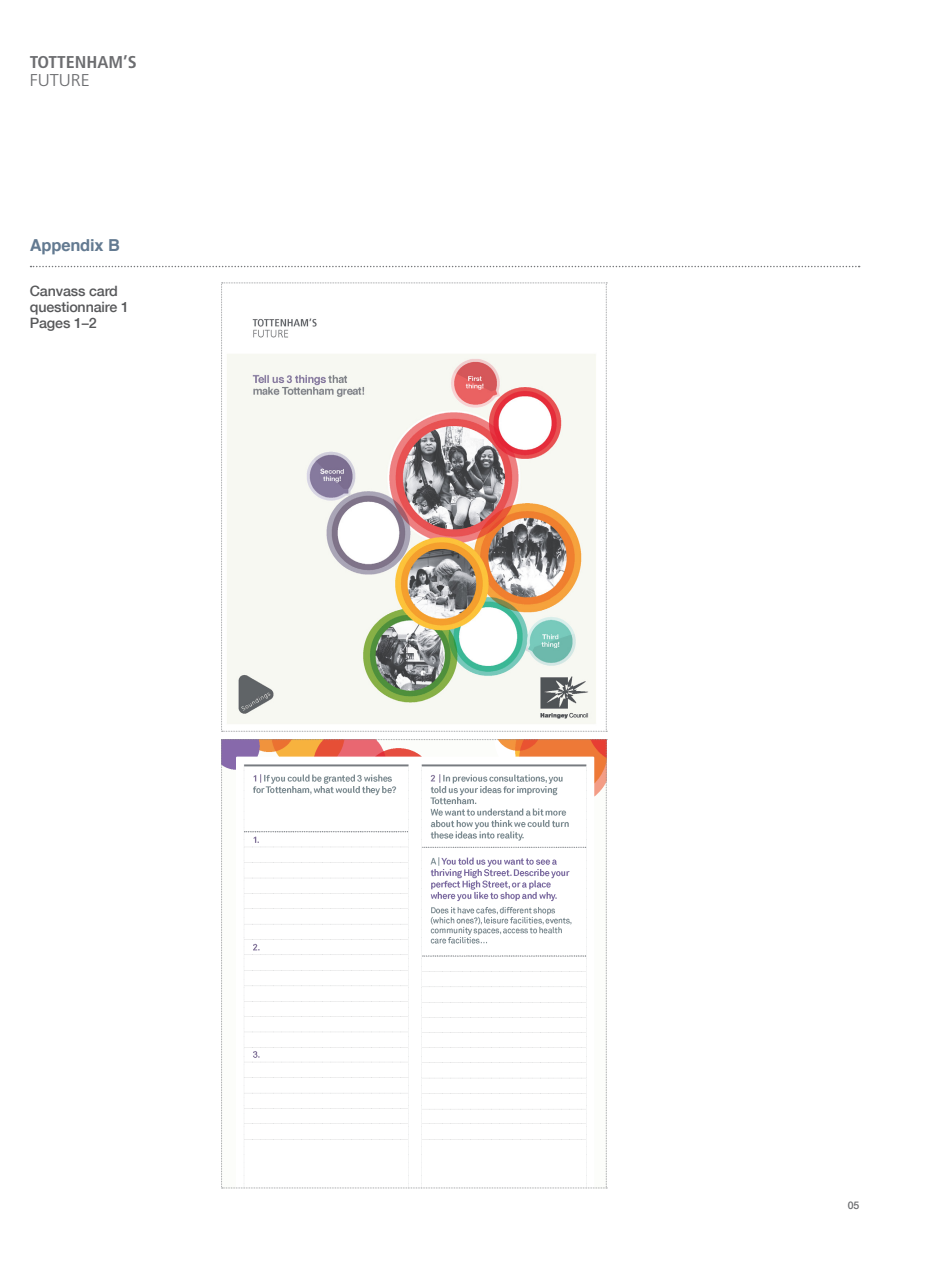
<style>
.page{position:relative;width:936px;height:1263px;background:#fff}
.page>*{position:absolute;margin:0;border:0;box-sizing:border-box;transform-origin:0 0}
.t1{font:700 condensed 17.1px "Frutiger";color:#6c6d70;scale:1.05 1}
.t2{font:300 17.1px "Frutiger";color:#6c6d70;scale:1.05 1}
.Subheading{font:700 16.5px "Helvetica";letter-spacing:-.01em;color:#637a91}
.Body_text{font:500 14.25px/15.8px "Helvetica Neue";letter-spacing:-.01em;color:#57585a}
.t3{font:500 10.5px "Helvetica Neue";color:#6c6d70}
</style>
<div class="page">
<svg style="left:31px;top:266px;width:828px;height:1px"></svg>
<svg style="left:221px;top:283px;width:386px;height:449px"></svg>
<svg style="left:221px;top:739px;width:386px;height:449px"></svg>
<p class="t1" style="left:30px;top:51px;width:103px">TOTTENHAM’S</p>
<p class="t2" style="left:30px;top:70px;width:59px">FUTURE</p>
<p class="Subheading" style="left:30px;top:231px;width:92px">Appendix B</p>
<p class="Body_text" style="left:30px;top:283px;width:101px">Canvass card questionnaire 1</p>
<p class="Body_text" style="left:30px;top:314px;width:68px">Pages 1–2</p>
<p class="t3" style="left:847px;top:1198px;width:13px">05</p>
</div>
